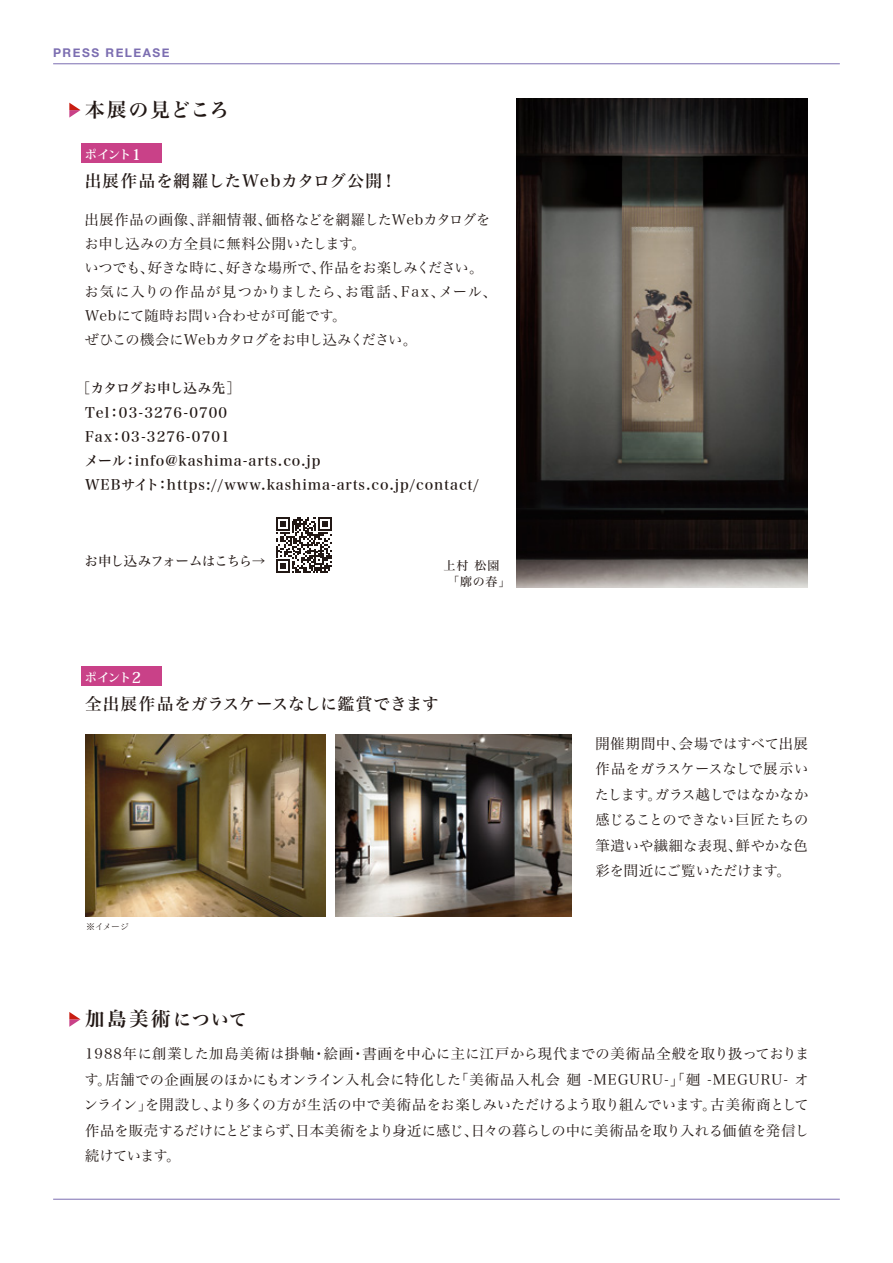
<style>
.page{position:relative;width:893px;height:1263px;background:#fff}
.page>*{position:absolute;margin:0;border:0;box-sizing:border-box;transform-origin:0 0}
.t1{font:19.5px "Hira Min Std W6";letter-spacing:.11em;color:#221815}
.t2{font:19.5px "Hira Min Std W6";letter-spacing:.07em;color:#221815}
.t3{font:16.5px "Hira Min Std W5";letter-spacing:.01em;color:#221815}
.t4{font:16.5px "Hira Min Std W5";letter-spacing:.045em;color:#221815}
.t5{font:14.25px/25.5px "Hira Min Std W3";color:#221815;text-align:justify}
.t6{font:14.25px/24px "Hira Min Std W5";letter-spacing:.06em;color:#221815}
.t7{font:13.5px "Hira Min Std W4";letter-spacing:-.055em;color:#221815}
.t8{font:13.5px "Hira Min Std W5";letter-spacing:.015em;color:#221815}
.t9{font:700 12px "Helvetica Neue";letter-spacing:.125em;color:#7c6eb1}
.t10{font:700 12px "Koz Min Pr 6 N";letter-spacing:-.06em;color:#fff}
.t11{font:12px/16.5px "Hira Min Std W4";letter-spacing:.065em;color:#221815}
.t12{font:9px "Hira Min Std W2";color:#221815}
.s1{font-size:15px}
.s2{font-size:17.55px}
</style>
<div class="page">
<hr style="left:53px;top:63px;width:787px;height:1px;background:#7c6eb1">
<hr style="left:53px;top:1199px;width:787px;height:1px;background:#7c6eb1">
<img style="left:85px;top:734px;width:240px;height:183px">
<img style="left:336px;top:734px;width:235px;height:183px">
<div style="left:81px;top:143px;width:81px;height:19px;background:#c94188"></div>
<div style="left:81px;top:666px;width:81px;height:19px;background:#c94188"></div>
<svg style="left:69px;top:1012px;width:12px;height:15px"></svg>
<img style="left:516px;top:98px;width:292px;height:489px">
<svg style="left:276px;top:517px;width:56px;height:55px"></svg>
<svg style="left:69px;top:103px;width:12px;height:15px"></svg>
<p class="t9" style="left:53px;top:43px;width:118px">PRESS RELEASE</p>
<h1 class="t2" style="left:85px;top:95px;width:145px">本展の見どころ</h1>
<p class="t10" style="left:85px;top:148px;width:58px">ポイント<span class="s1">1</span></p>
<p class="t4" style="left:85px;top:169px;width:314px">出展作品を網羅したWebカタログ公開！</p>
<p class="t5" style="left:84px;top:207px;width:414px;line-height:24px;text-align:left">出展作品の画像、詳細情報、価格などを網羅したWebカタログをお申し込みの方全員に無料公開いたします。<br>いつでも、好きな時に、好きな場所で、作品をお楽しみください。お気に入りの作品が見つかりましたら、お電話、Fax、メール、<br>Webにて随時お問い合わせが可能です。<br>ぜひこの機会にWebカタログをお申し込みください。</p>
<p class="t8" style="left:77px;top:379px;width:165px">［カタログお申し込み先］</p>
<p class="t6" style="left:84px;top:401px;width:396px">Tel：03-3276-0700　<br>Fax：03-3276-0701<br>メール：info@kashima-arts.co.jp<br>WEBサイト：https://www.kashima-arts.co.jp/contact/</p>
<p class="t7" style="left:85px;top:551px;width:182px">お申し込みフォームはこちら→</p>
<p class="t10" style="left:85px;top:671px;width:58px">ポイント<span class="s1">2</span></p>
<p class="t11" style="left:447px;top:557px;width:65px;text-indent:-4px">上村 松園「廓の春」</p>
<p class="t3" style="left:85px;top:691px;width:355px">全出展作品をガラスケースなしに鑑賞できます</p>
<p class="t12" style="left:86px;top:920px;width:45px">※イメージ</p>
<p class="t5" style="left:595px;top:730px;width:215px">開催期間中、会場ではすべて出展作品をガラスケースなしで展示いたします。ガラス越しではなかなか感じることのできない巨匠たちの筆遣いや繊細な表現、鮮やかな色彩を間近にご覧いただけます。</p>
<h1 class="t1" style="left:85px;top:1005px;width:163px">加島美術<span class="s2">について</span></h1>
<p class="t5" style="left:84px;top:1041px;width:727px">1988年に創業した加島美術は掛軸・絵画・書画を中心に主に江戸から現代までの美術品全般を取り扱っております。店舗での企画展のほかにもオンライン入札会に特化した「美術品入札会 廻 -MEGURU-」「廻 -MEGURU- オンライン」を開設し、より多くの方が生活の中で美術品をお楽しみいただけるよう取り組んでいます。古美術商として作品を販売するだけにとどまらず、日本美術をより身近に感じ、日々の暮らしの中に美術品を取り入れる価値を発信し続けています。</p>
</div>
